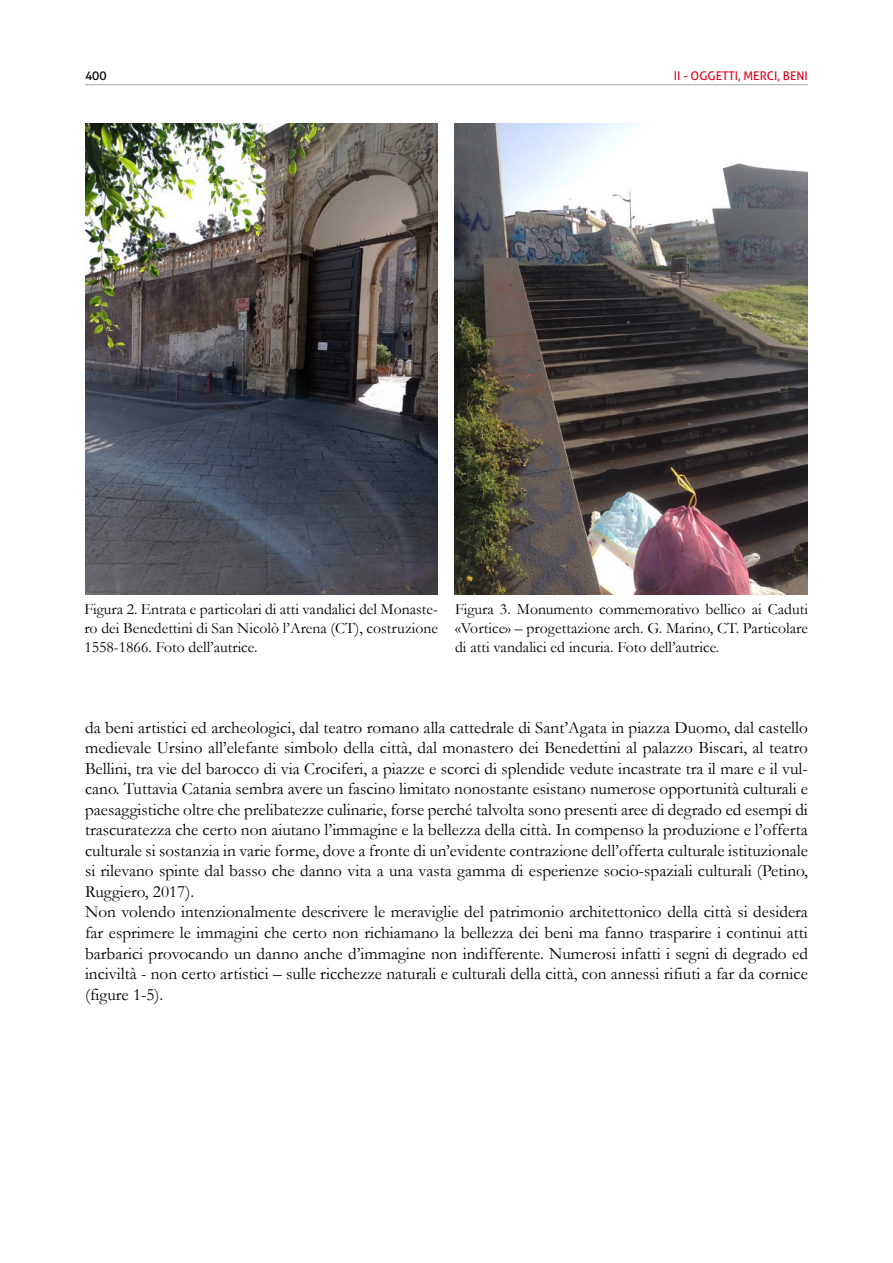
<style>
.page{position:relative;width:893px;height:1263px;background:#fff}
.page>*{position:absolute;margin:0;border:0;box-sizing:border-box;transform-origin:0 0}
.t1{font:17.25px/20.5px "Garamond";color:#000}
.t2{font:15.75px/18.8px "Garamond";color:#000;text-align:justify}
.t3{font:12px "Aller";color:#e2001a}
.t4{font:12px "Aller";color:#000}
</style>
<div class="page">
<hr style="left:85px;top:84px;width:723px;height:1px;background:#a7a8aa">
<img style="left:454px;top:123px;width:353px;height:471px">
<img style="left:85px;top:123px;width:353px;height:471px">
<p class="t4" style="left:85px;top:69px;width:23px">400</p>
<p class="t3" style="left:674px;top:69px;width:25px">II - OGGETT</p>
<p class="t3" style="left:735px;top:69px;width:75px">I, MERCI, BEN I</p>
<p class="t2" style="left:84px;top:600px;width:355px">Figura 2. Entrata e particolari di atti vandalici del Monaste&shy;ro dei Benedettini di San Nicolò l’Arena (CT), costruzione 1558-1866. Foto dell’autrice.</p>
<p class="t2" style="left:455px;top:599px;width:354px">Figura 3. Monumento commemorativo bellico ai Caduti «Vortice» – progettazione arch. G. Marino, CT. Particolare di atti vandalici ed incuria. Foto dell’autrice.</p>
<p class="t1" style="left:85px;top:716px;width:724px">da beni artistici ed archeologici, dal teatro romano alla cattedrale di Sant’Agata in piazza Duomo, dal castello medievale Ursino all’elefante simbolo della città, dal monastero dei Benedettini al palazzo Biscari, al teatro Bellini, tra vie del barocco di via Crociferi, a piazze e scorci di splendide vedute incastrate tra il mare e il vul&shy;cano. Tuttavia Catania sembra avere un fascino limitato nonostante esistano numerose opportunità culturali e paesaggistiche oltre che prelibatezze culinarie, forse perché talvolta sono presenti aree di degrado ed esempi di trascuratezza che certo non aiutano l’immagine e la bellezza della città. In compenso la produzione e l’offerta culturale si sostanzia in varie forme, dove a fronte di un’evidente contrazione dell’offerta culturale istituzionale si rilevano spinte dal basso che danno vita a una vasta gamma di esperienze socio-spaziali culturali (Petino, Ruggiero, 2017).<br>Non volendo intenzionalmente descrivere le meraviglie del patrimonio architettonico della città si desidera far esprimere le immagini che certo non richiamano la bellezza dei beni ma fanno trasparire i continui atti barbarici provocando un danno anche d’immagine non indifferente. Numerosi infatti i segni di degrado ed inciviltà - non certo artistici – sulle ricchezze naturali e culturali della città, con annessi rifiuti a far da cornice (figure 1-5).</p>
</div>
